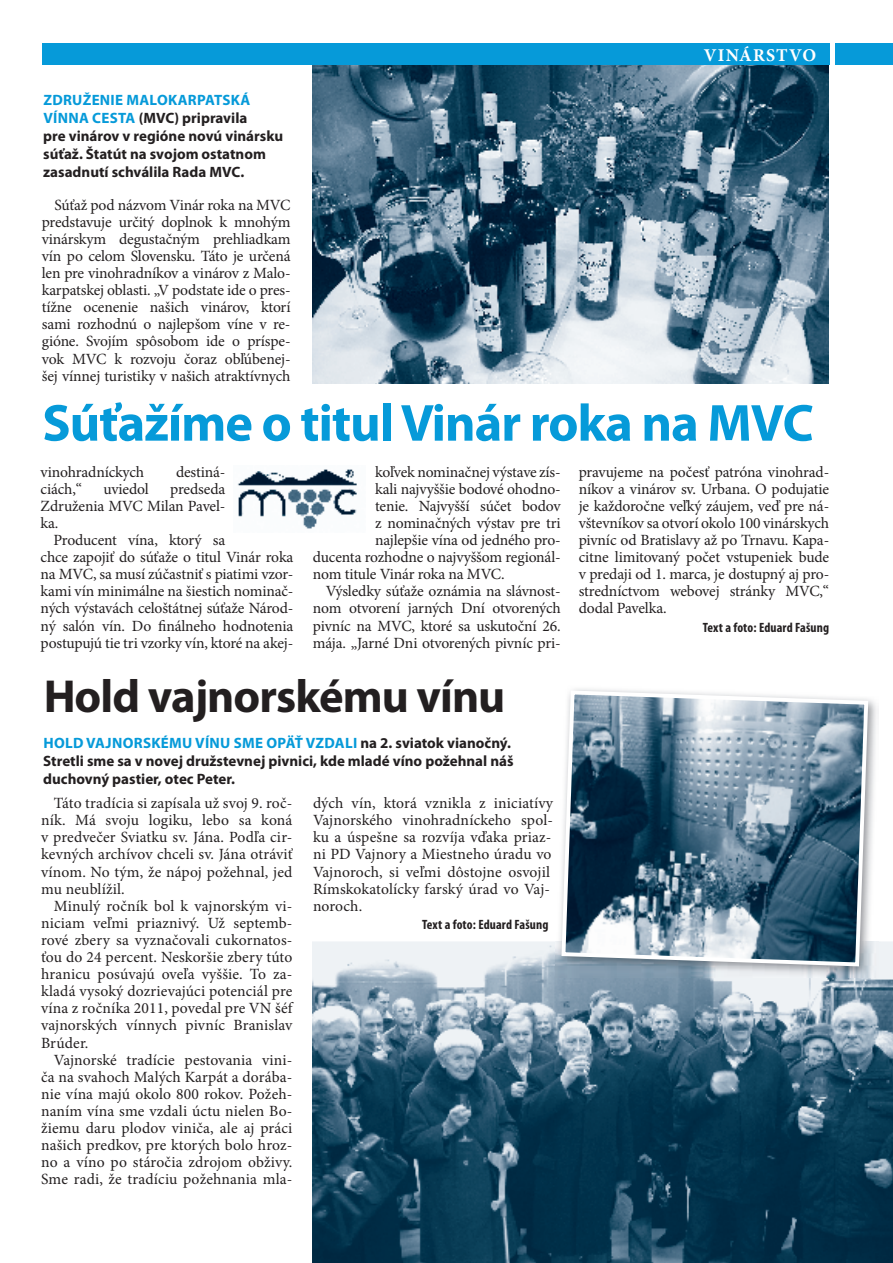
<style>
.page{position:relative;width:893px;height:1263px;background:#fff}
.page>*{position:absolute;margin:0;border:0;box-sizing:border-box;transform-origin:0 0}
.t1{font:700 52.5px "Myriad Pro";letter-spacing:-.02em;color:#069ad9}
.t2{font:700 46.5px "Myriad Pro";letter-spacing:-.025em;color:#231f20}
.t3{font:700 18px "Minion Pro";letter-spacing:.06em;color:#fff}
.t4{font:15.6px/17.1px "Minion Pro";letter-spacing:-.01em;color:#231f20;text-align:justify}
.t5{font:700 15px/18px "Myriad Pro";color:#231f20}
.t6{font:700 condensed 13.5px "Myriad Pro";letter-spacing:.01em;color:#231f20}
.s1{color:#069ad9}
</style>
<div class="page">
<img style="left:312px;top:65px;width:516px;height:318px">
<img style="left:312px;top:941px;width:581px;height:322px">
<img style="left:556px;top:700px;width:323px;height:277px">
<svg style="left:559px;top:689px;width:311px;height:279px;background:#6c8698"></svg>
<div style="left:43px;top:44px;width:787px;height:21px;background:#069ad9"></div>
<div style="left:835px;top:44px;width:58px;height:21px;background:#069ad9"></div>
<img style="left:237px;top:469px;width:120px;height:60px">
<p class="t5" style="left:43px;top:90px;width:242px"><span class="s1">zDruženie maloKarPatSKá vínna CeSta</span> (mvC) pripravila<br>pre vinárov v regióne novú vinársku súťaž. Štatút na svojom ostatnom zasadnutí schválila rada mvC.</p>
<p class="t4" style="left:42px;top:196px;width:250px;text-indent:13px">Súťaž pod názvom Vinár roka na MVC predstavuje určitý doplnok k mnohým vinárskym degustačným prehliadkam vín po celom Slovensku. Táto je určená len pre vinohradníkov a vinárov z Malo&shy;karpatskej oblasti. „V podstate ide o pres&shy;tížne ocenenie našich vinárov, ktorí sami rozhodnú o najlepšom víne v re&shy;gióne. Svojím spôsobom ide o príspe&shy;vok MVC k rozvoju čoraz obľúbenej&shy;šej vínnej turistiky v našich atraktívnych</p>
<p class="t3" style="left:704px;top:43px;width:114px">VINÁRSTVO</p>
<h1 class="t1" style="left:42px;top:389px;width:773px">Súťažíme o titul vinár roka na mvC</h1>
<p class="t4" style="left:41px;top:463px;width:105px">vinohradníckych</p>
<p class="t4" style="left:176px;top:463px;width:51px">destiná-</p>
<p class="t4" style="left:41px;top:480px;width:43px">ciách,“</p>
<p class="t4" style="left:103px;top:480px;width:47px">uviedol</p>
<p class="t4" style="left:41px;top:480px;width:186px;text-indent:130px">predseda Združenia MVC Milan Pavel&shy;ka.</p>
<p class="t4" style="left:41px;top:532px;width:254px;text-align:left;text-indent:13px">Producent vína, ktorý sa<br>chce zapojiť do súťaže o titul Vinár roka na MVC, sa musí zúčastniť s piatimi vzor&shy;kami vín minimálne na šiestich nominač&shy;ných výstavách celoštátnej súťaže Národ&shy;ný salón vín. Do finálneho hodnotenia postupujú tie tri vzorky vín, ktoré na akej-</p>
<p class="t4" style="left:375px;top:463px;width:187px">koľvek nominačnej výstave zís-</p>
<p class="t4" style="left:375px;top:480px;width:187px">kali najvyššie bodové ohodno-</p>
<p class="t4" style="left:375px;top:497px;width:187px">tenie. Najvyšší súčet bodov</p>
<p class="t4" style="left:375px;top:514px;width:187px">z nominačných výstav pre tri</p>
<p class="t4" style="left:375px;top:532px;width:187px">najlepšie vína od jedného pro-</p>
<p class="t4" style="left:313px;top:549px;width:249px">ducenta rozhodne o najvyššom regionál-</p>
<p class="t4" style="left:313px;top:566px;width:193px">nom titule Vinár roka na MVC.</p>
<p class="t4" style="left:326px;top:583px;width:236px">Výsledky súťaže oznámia na slávnost-</p>
<p class="t4" style="left:313px;top:600px;width:249px">nom otvorení jarných Dní otvorených</p>
<p class="t4" style="left:313px;top:617px;width:249px">pivníc na MVC, ktoré sa uskutoční 26.</p>
<p class="t4" style="left:313px;top:634px;width:249px">mája. „Jarné Dni otvorených pivníc pri-</p>
<h2 class="t2" style="left:44px;top:666px;width:463px">hold vajnorskému vínu</h2>
<p class="t5" style="left:43px;top:733px;width:472px"><span class="s1">holD vajnorSKému vínu Sme oPÄť vzDali</span> na 2. sviatok vianočný.<br>Stretli sme sa v novej družstevnej pivnici, kde mladé víno požehnal náš duchovný pastier, otec Peter.</p>
<p class="t4" style="left:41px;top:795px;width:253px;text-indent:13px">Táto tradícia si zapísala už svoj 9. roč&shy;ník. Má svoju logiku, lebo sa koná v predvečer Sviatku sv. Jána. Podľa cir&shy;kevných archívov chceli sv. Jána otráviť vínom. No tým, že nápoj požehnal, jed mu neublížil.</p>
<p class="t4" style="left:41px;top:897px;width:253px;text-indent:13px">Minulý ročník bol k vajnorským vi&shy;niciam veľmi priaznivý. Už septemb&shy;rové zbery sa vyznačovali cukornatos&shy;ťou do 24 percent. Neskoršie zbery túto hranicu posúvajú oveľa vyššie. To za&shy;kladá vysoký dozrievajúci potenciál pre vína z ročníka 2011, povedal pre VN šéf vajnorských vínnych pivníc Branislav Brúder.</p>
<p class="t4" style="left:41px;top:1051px;width:253px;text-indent:13px">Vajnorské tradície pestovania vini&shy;ča na svahoch Malých Karpát a dorába&shy;nie vína majú okolo 800 rokov. Požeh&shy;naním vína sme vzdali úctu nielen Bo&shy;žiemu daru plodov viniča, ale aj práci našich predkov, pre ktorých bolo hroz&shy;no a víno po stáročia zdrojom obživy.<br>Sme radi, že tradíciu požehnania mla-</p>
<p class="t4" style="left:313px;top:795px;width:242px;text-align:left">dých vín, ktorá vznikla z iniciatívy<br>Vajnorského vinohradníckeho spol&shy;ku a úspešne sa rozvíja vďaka priaz&shy;ni PD Vajnory a Miestneho úradu vo<br>Vajnoroch, si veľmi dôstojne osvojil<br>Rímskokatolícky farský úrad vo Vaj&shy;noroch.</p>
<p class="t6" style="left:422px;top:916px;width:128px">Text a foto: Eduard Fašung</p>
<p class="t4" style="left:579px;top:463px;width:252px">pravujeme na počesť patróna vinohrad&shy;níkov a vinárov sv. Urbana. O podujatie je každoročne veľký záujem, veď pre ná&shy;vštevníkov sa otvorí okolo 100 vinárskych pivníc od Bratislavy až po Trnavu. Kapa&shy;citne limitovaný počet vstupeniek bude v predaji od 1. marca, je dostupný aj pro&shy;stredníctvom webovej stránky MVC,“ dodal Pavelka.</p>
<p class="t6" style="left:703px;top:618px;width:128px">Text a foto: Eduard Fašung</p>
</div>
